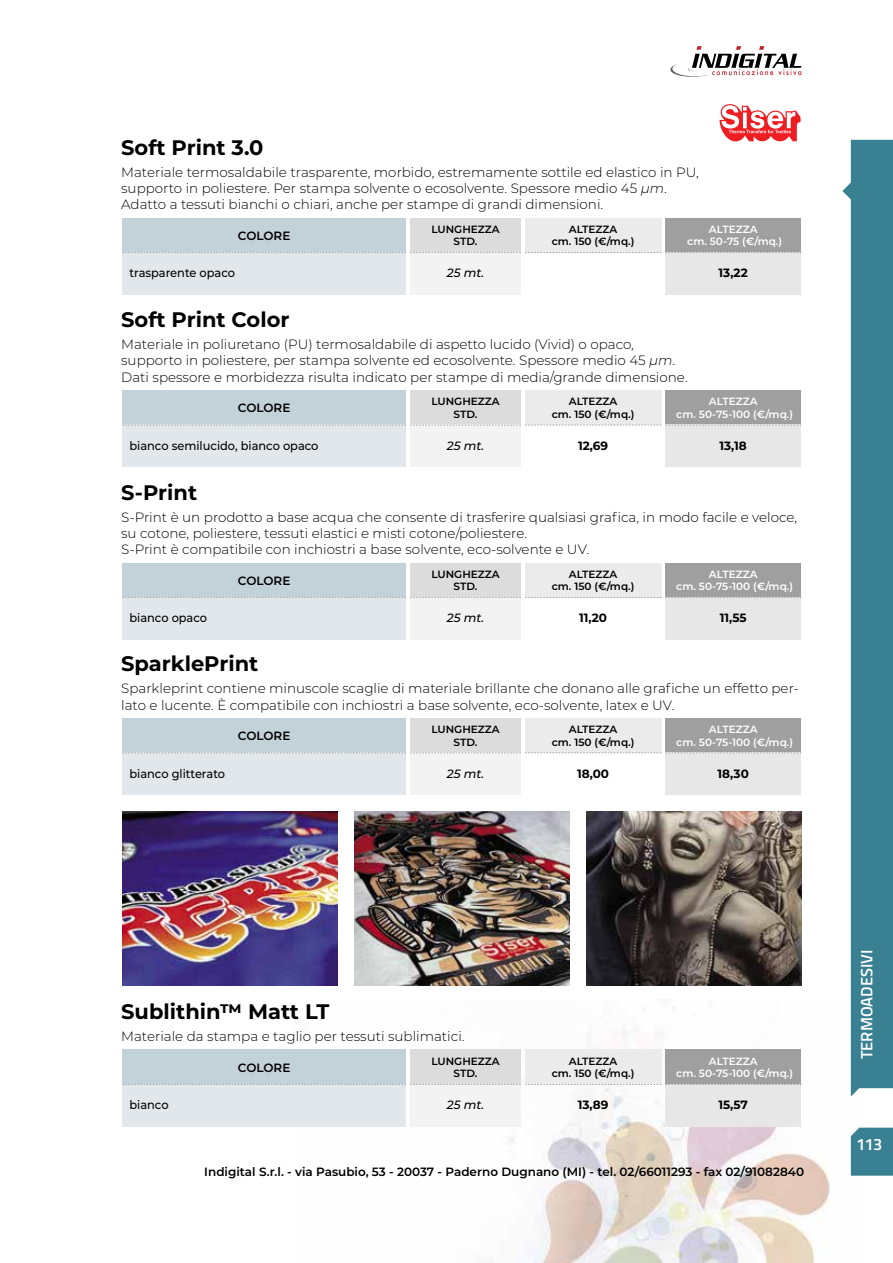
<style>
.page{position:relative;width:893px;height:1263px;background:#fff}
.page>*{position:absolute;margin:0;border:0;box-sizing:border-box;transform-origin:0 0}
.t1{font:700 21px "Montserrat";color:#000}
.t2{font:600 16.5px "Titillium";color:#fff}
.t3{font:300 13.5px/16.2px "Montserrat";color:#000}
.t4{font:600 12px "Montserrat";color:#000}
.t5{font:500 12px "Montserrat";color:#000;scale:.95 1}
.t6{font:700 12px "Montserrat";color:#000}
.t7{font:italic 500 12px "Montserrat";color:#000}
.t8{font:600 10.5px/12.6px "Montserrat";color:#000;text-align:center}
.t9{font:600 10.5px/12.6px "Montserrat";color:#fff;text-align:center}
.s1{font-style:italic}
</style>
<div class="page">
<img style="left:294px;top:1007px;width:566px;height:256px">
<svg style="left:842px;top:140px;width:51px;height:956px;fill:#398092"></svg>
<div style="left:851px;top:1128px;width:42px;height:48px;background:#398092"></div>
<svg style="left:670px;top:46px;width:131px;height:31px"></svg>
<div style="left:410px;top:218px;width:111px;height:34px;background:#dcdcdc"></div>
<div style="left:410px;top:390px;width:111px;height:35px;background:#dcdcdc"></div>
<div style="left:410px;top:563px;width:111px;height:34px;background:#dcdcdc"></div>
<div style="left:410px;top:718px;width:111px;height:34px;background:#dcdcdc"></div>
<div style="left:410px;top:1050px;width:111px;height:34px;background:#dcdcdc"></div>
<div style="left:525px;top:218px;width:136px;height:34px;background:#ebebeb"></div>
<div style="left:525px;top:390px;width:136px;height:35px;background:#ebebeb"></div>
<div style="left:525px;top:563px;width:136px;height:34px;background:#ebebeb"></div>
<div style="left:525px;top:718px;width:136px;height:34px;background:#ebebeb"></div>
<div style="left:525px;top:1050px;width:136px;height:34px;background:#ebebeb"></div>
<div style="left:665px;top:218px;width:136px;height:34px;background:#9f9f9f"></div>
<div style="left:665px;top:390px;width:136px;height:35px;background:#9f9f9f"></div>
<div style="left:665px;top:563px;width:136px;height:34px;background:#9f9f9f"></div>
<div style="left:665px;top:718px;width:136px;height:34px;background:#9f9f9f"></div>
<div style="left:665px;top:1050px;width:136px;height:34px;background:#9f9f9f"></div>
<div style="left:122px;top:218px;width:284px;height:34px;background:#c3d1d8"></div>
<div style="left:122px;top:390px;width:284px;height:35px;background:#c3d1d8"></div>
<div style="left:122px;top:563px;width:284px;height:34px;background:#c3d1d8"></div>
<div style="left:122px;top:718px;width:284px;height:34px;background:#c3d1d8"></div>
<div style="left:122px;top:1050px;width:284px;height:34px;background:#c3d1d8"></div>
<div style="left:122px;top:252px;width:284px;height:42px;background:#e1e7eb"></div>
<div style="left:122px;top:425px;width:284px;height:42px;background:#e1e7eb"></div>
<div style="left:122px;top:597px;width:284px;height:42px;background:#e1e7eb"></div>
<div style="left:122px;top:752px;width:284px;height:43px;background:#e1e7eb"></div>
<div style="left:122px;top:1084px;width:284px;height:42px;background:#e1e7eb"></div>
<div style="left:410px;top:252px;width:111px;height:42px;background:#f3f3f3"></div>
<div style="left:410px;top:425px;width:111px;height:42px;background:#f3f3f3"></div>
<div style="left:410px;top:597px;width:111px;height:42px;background:#f3f3f3"></div>
<div style="left:410px;top:752px;width:111px;height:43px;background:#f3f3f3"></div>
<div style="left:410px;top:1084px;width:111px;height:42px;background:#f3f3f3"></div>
<div style="left:665px;top:252px;width:136px;height:42px;background:#e7e7e7"></div>
<div style="left:665px;top:425px;width:136px;height:42px;background:#e7e7e7"></div>
<div style="left:665px;top:597px;width:136px;height:42px;background:#e7e7e7"></div>
<div style="left:665px;top:752px;width:136px;height:43px;background:#e7e7e7"></div>
<div style="left:665px;top:1084px;width:136px;height:42px;background:#e7e7e7"></div>
<svg style="left:122px;top:252px;width:679px;height:1px"></svg>
<svg style="left:122px;top:425px;width:679px;height:1px"></svg>
<svg style="left:122px;top:597px;width:679px;height:1px"></svg>
<svg style="left:122px;top:752px;width:679px;height:1px"></svg>
<svg style="left:122px;top:1084px;width:679px;height:1px"></svg>
<svg style="left:719px;top:104px;width:81px;height:38px"></svg>
<img style="left:354px;top:812px;width:216px;height:174px">
<img style="left:586px;top:812px;width:215px;height:174px">
<img style="left:122px;top:812px;width:216px;height:174px">
<h1 class="t1" style="left:121px;top:132px;width:144px">Soft Print 3.0</h1>
<p class="t3" style="left:121px;top:163px;width:579px">Materiale termosaldabile trasparente, morbido, estremamente sottile ed elastico in PU, supporto in poliestere. Per stampa solvente o ecosolvente. Spessore medio 45 <span class="s1">µm</span>.<br>Adatto a tessuti bianchi o chiari, anche per stampe di grandi dimensioni.</p>
<p class="t4" style="left:238px;top:227px;width:54px">COLORE</p>
<p class="t5" style="left:129px;top:265px;width:113px">trasparente opaco</p>
<h1 class="t1" style="left:121px;top:305px;width:170px">Soft Print Color</h1>
<p class="t8" style="left:431px;top:222px;width:70px">LUNGHEZZA<br>STD.</p>
<p class="t7" style="left:447px;top:265px;width:39px">25 mt.</p>
<p class="t8" style="left:552px;top:222px;width:84px">ALTEZZA<br>cm. 150 (€/mq.)</p>
<p class="t9" style="left:687px;top:222px;width:96px">ALTEZZA<br>cm. 50-75 (€/mq.)</p>
<p class="t6" style="left:719px;top:264px;width:31px">13,22</p>
<p class="t3" style="left:121px;top:336px;width:568px">Materiale in poliuretano (PU) termosaldabile di aspetto lucido (Vivid) o opaco, supporto in poliestere, per stampa solvente ed ecosolvente. Spessore medio 45 <span class="s1">µm</span>.<br>Dati spessore e morbidezza risulta indicato per stampe di media/grande dimensione.</p>
<p class="t4" style="left:238px;top:399px;width:54px">COLORE</p>
<p class="t5" style="left:129px;top:437px;width:201px">bianco semilucido, bianco opaco</p>
<h1 class="t1" style="left:121px;top:477px;width:77px">S-Print</h1>
<p class="t8" style="left:431px;top:395px;width:70px">LUNGHEZZA<br>STD.</p>
<p class="t7" style="left:447px;top:437px;width:39px">25 mt.</p>
<p class="t8" style="left:552px;top:395px;width:84px">ALTEZZA<br>cm. 150 (€/mq.)</p>
<p class="t6" style="left:578px;top:437px;width:32px">12,69</p>
<p class="t9" style="left:676px;top:395px;width:118px">ALTEZZA<br>cm. 50-75-100 (€/mq.)</p>
<p class="t6" style="left:719px;top:437px;width:29px">13,18</p>
<p class="t3" style="left:121px;top:508px;width:677px">S-Print è un prodotto a base acqua che consente di trasferire qualsiasi grafica, in modo facile e veloce, su cotone, poliestere, tessuti elastici e misti cotone/poliestere.<br>S-Print è compatibile con inchiostri a base solvente, eco-solvente e UV.</p>
<p class="t5" style="left:129px;top:610px;width:83px">bianco opaco</p>
<p class="t4" style="left:238px;top:572px;width:54px">COLORE</p>
<h1 class="t1" style="left:121px;top:649px;width:139px">SparklePrint</h1>
<p class="t8" style="left:431px;top:567px;width:70px">LUNGHEZZA<br>STD.</p>
<p class="t7" style="left:447px;top:610px;width:39px">25 mt.</p>
<p class="t8" style="left:552px;top:567px;width:84px">ALTEZZA<br>cm. 150 (€/mq.)</p>
<p class="t6" style="left:579px;top:609px;width:29px">11,20</p>
<p class="t9" style="left:676px;top:567px;width:118px">ALTEZZA<br>cm. 50-75-100 (€/mq.)</p>
<p class="t6" style="left:720px;top:609px;width:28px">11,55</p>
<p class="t3" style="left:121px;top:680px;width:679px">Sparkleprint contiene minuscole scaglie di materiale brillante che donano alle grafiche un effetto per&shy;lato e lucente. È compatibile con inchiostri a base solvente, eco-solvente, latex e UV.</p>
<p class="t5" style="left:129px;top:765px;width:102px">bianco glitterato</p>
<p class="t4" style="left:238px;top:727px;width:54px">COLORE</p>
<p class="t8" style="left:431px;top:723px;width:70px">LUNGHEZZA<br>STD.</p>
<p class="t7" style="left:447px;top:765px;width:39px">25 mt.</p>
<p class="t8" style="left:552px;top:723px;width:84px">ALTEZZA<br>cm. 150 (€/mq.)</p>
<p class="t6" style="left:577px;top:765px;width:34px">18,00</p>
<p class="t9" style="left:676px;top:723px;width:118px">ALTEZZA<br>cm. 50-75-100 (€/mq.)</p>
<p class="t6" style="left:718px;top:765px;width:33px">18,30</p>
<h1 class="t1" style="left:121px;top:997px;width:210px">Sublithin™ Matt LT</h1>
<p class="t3" style="left:121px;top:1028px;width:345px">Materiale da stampa e taglio per tessuti sublimatici.</p>
<p class="t4" style="left:238px;top:1059px;width:54px">COLORE</p>
<p class="t8" style="left:431px;top:1054px;width:70px">LUNGHEZZA<br>STD.</p>
<p class="t8" style="left:552px;top:1054px;width:84px">ALTEZZA<br>cm. 150 (€/mq.)</p>
<p class="t9" style="left:676px;top:1054px;width:118px">ALTEZZA<br>cm. 50-75-100 (€/mq.)</p>
<p class="t5" style="left:129px;top:1096px;width:43px">bianco</p>
<p class="t7" style="left:447px;top:1096px;width:39px">25 mt.</p>
<p class="t6" style="left:578px;top:1096px;width:32px">13,89</p>
<p class="t6" style="left:718px;top:1096px;width:31px">15,57</p>
<p class="t4" style="left:204px;top:1163px;width:601px">Indigital S.r.l. - via Pasubio, 53 - 20037 - Paderno Dugnano (MI) - tel. 02/66011293 - fax 02/91082840</p>
<p class="t2" style="left:854px;top:1059px;width:111px;rotate:-90deg">TERMOADESIVI</p>
<p class="t2" style="left:856px;top:1132px;width:28px">113</p>
</div>
